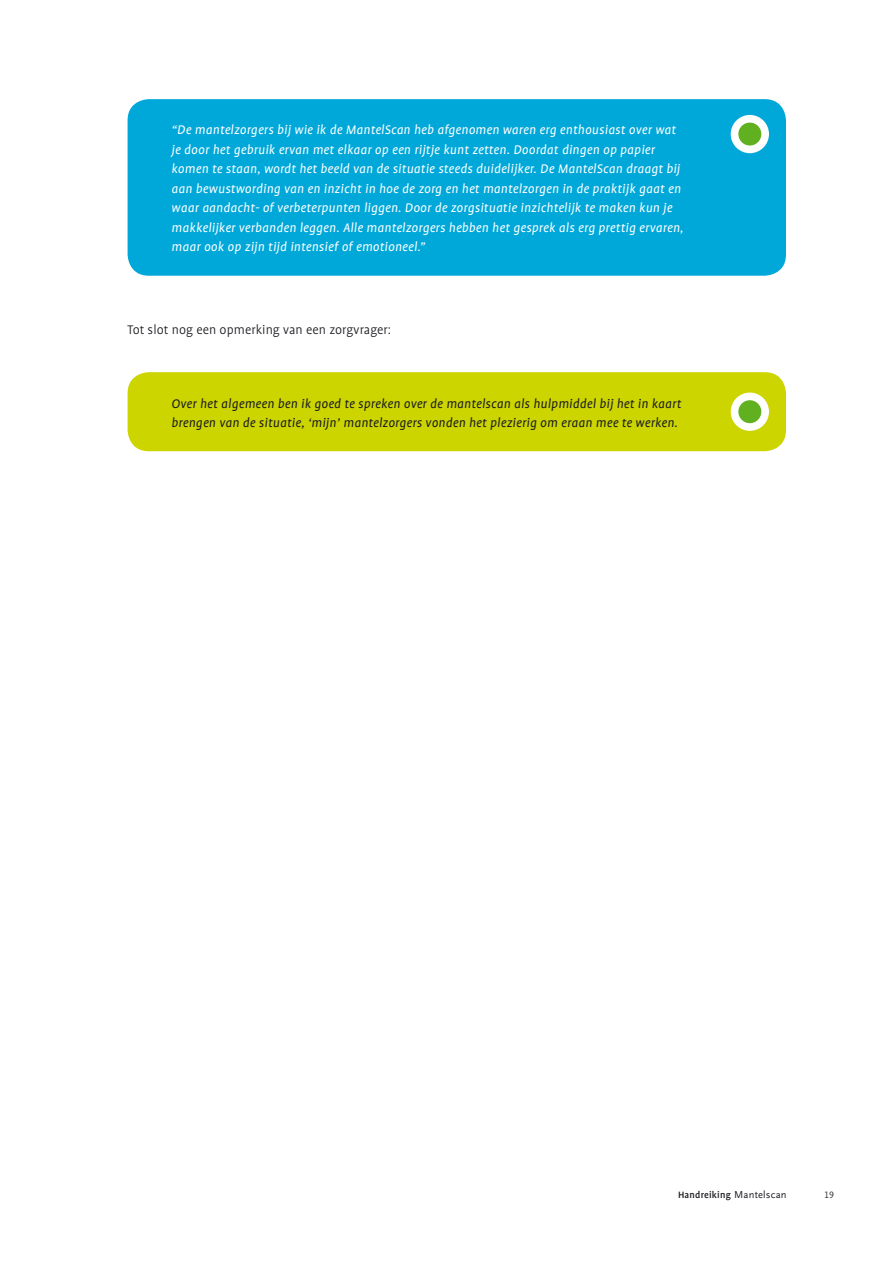
<style>
.page{position:relative;width:893px;height:1263px;background:#fff}
.page>*{position:absolute;margin:0;border:0;box-sizing:border-box;transform-origin:0 0}
.t1{font:italic 14.25px/19.5px "Profile";letter-spacing:.015em;color:#fff}
.t2{font:italic 14.25px/19.5px "Profile";letter-spacing:.015em;color:#1b1c20}
.t3{font:300 14.25px "Profile";letter-spacing:.005em;color:#1b1c20}
.t4{font:500 10.5px "Profile";letter-spacing:.02em;color:#1b1c20}
.t5{font:300 10.5px "Profile NO";color:#1b1c20}
.s1{font-family:"Scala Sans";font-weight:400}
</style>
<div class="page">
<div style="left:128px;top:99px;width:658px;height:177px;background:#00a8da;border-radius:21px"></div>
<div style="left:731px;top:115px;width:38px;height:38px;background:#fff;border-radius:50%"></div>
<div style="left:738px;top:123px;width:23px;height:23px;background:#61b020;border-radius:50%"></div>
<div style="left:128px;top:372px;width:658px;height:79px;background:#ccd500;border-radius:21px"></div>
<div style="left:731px;top:393px;width:38px;height:38px;background:#fff;border-radius:50%"></div>
<div style="left:738px;top:400px;width:23px;height:23px;background:#61b020;border-radius:50%"></div>
<p class="t1" style="left:172px;top:120px;width:513px">“De mantelzorgers bij wie ik de MantelScan heb afgenomen waren erg enthousiast over wat je door het gebruik ervan met elkaar op een rijtje kunt zetten. Doordat dingen op papier komen te staan, wordt het beeld van de situatie steeds duidelijker. De MantelScan draagt bij aan bewustwording van en inzicht in hoe de zorg en het mantelzorgen in de praktijk gaat en waar aandacht- of verbeterpunten liggen. Door de zorgsituatie inzichtelijk te maken kun je makkelijker verbanden leggen. Alle mantelzorgers hebben het gesprek als erg prettig ervaren, maar ook op zijn tijd intensief of emotioneel.”</p>
<p class="t3" style="left:128px;top:322px;width:265px">Tot slot nog een opmerking van een zorgvrager:</p>
<p class="t2" style="left:172px;top:393px;width:511px">Over het algemeen ben ik goed te spreken over de mantelscan als hulpmiddel bij het in kaart brengen van de situatie, ‘mijn’ mantelzorgers vonden het plezierig om eraan mee te werken.</p>
<p class="t4" style="left:678px;top:1189px;width:110px">Handreiking <span class="s1">Mantelscan</span></p>
<p class="t5" style="left:824px;top:1189px;width:12px">19</p>
</div>
